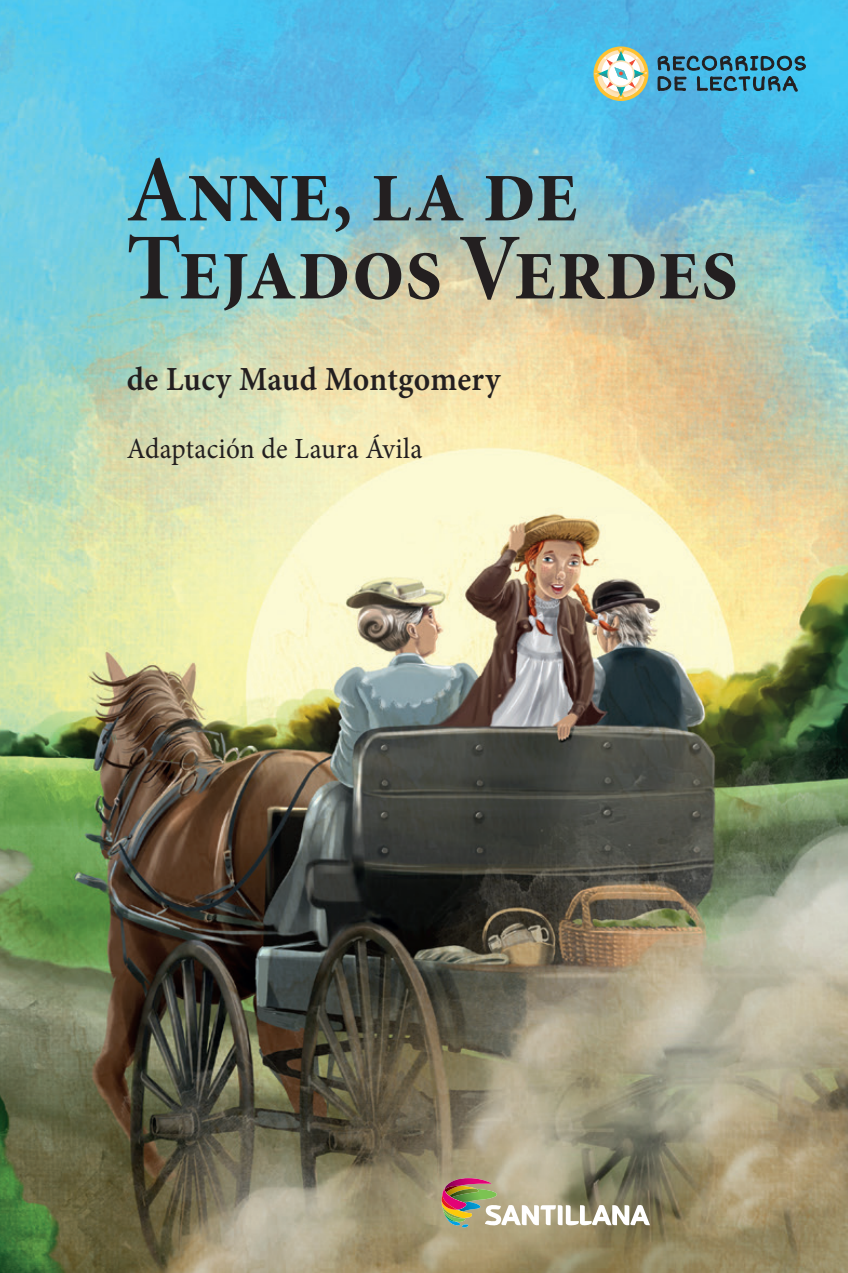
<style>
.page{position:relative;width:848px;height:1273px;background:#fff}
.page>*{position:absolute;margin:0;border:0;box-sizing:border-box;transform-origin:0 0}
.txt_cuentito{font:94.73px "Minion Pro Bold Subh";color:#231f20;scale:.93 1}
.txt_cuentito-2{font:33.75px "Minion Pro Semibold Capt";letter-spacing:.01em;color:#231f20;scale:.93 1}
.txt_cuentito-3{font:29.25px "Minion Pro";letter-spacing:.01em;color:#231f20;scale:.93 1}
.t1{font:3.38px "Block Berthold BQ";color:#fee4b8}
</style>
<div class="page">
<img style="left:0;top:0;width:847px;height:1272px">
<svg style="left:439px;top:1174px;width:211px;height:55px;background:#a99f85"></svg>
<svg style="left:593px;top:46px;width:55px;height:55px"></svg>
<svg style="left:657px;top:56px;width:148px;height:36px;background:#3a87a6"></svg>
<p class="t1" style="left:623px;top:48px;width:4px;rotate:90deg">O</p>
<p class="t1" style="left:598px;top:73px;width:3px;rotate:90deg">S</p>
<p class="t1" style="left:647px;top:72px;width:4px;rotate:90deg">N</p>
<p class="t1" style="left:623px;top:97px;width:3px;rotate:90deg">E</p>
<p class="txt_cuentito" style="left:127px;top:126px;width:487px">Anne, la de</p>
<p class="txt_cuentito" style="left:127px;top:204px;width:658px">Tejados Verdes</p>
<p class="txt_cuentito-2" style="left:127px;top:355px;width:403px">de Lucy Maud Montgomery</p>
<p class="txt_cuentito-3" style="left:127px;top:428px;width:319px">Adaptación de Laura Ávila</p>
</div>
